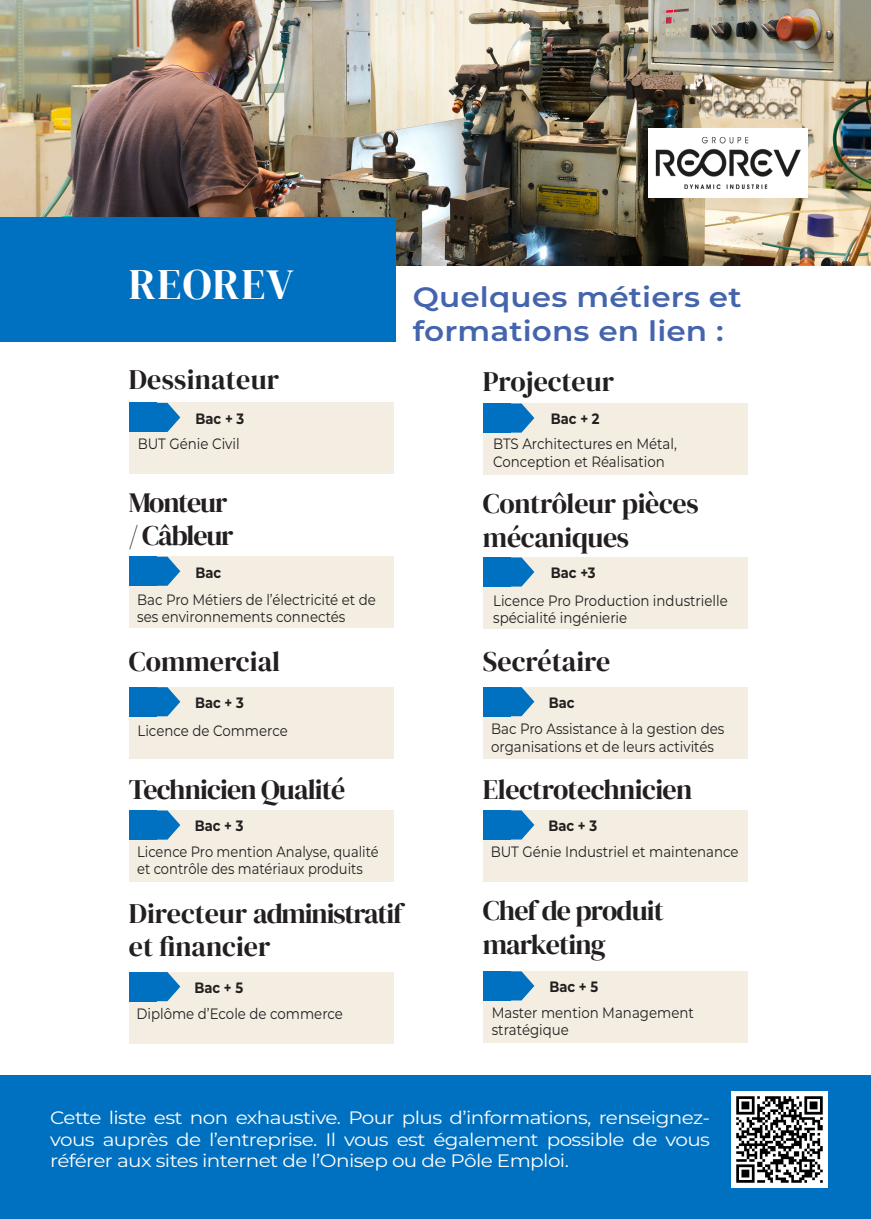
<style>
.page{position:relative;width:871px;height:1219px;background:#fff}
.page>*{position:absolute;margin:0;border:0;box-sizing:border-box;transform-origin:0 0}
.t1{font:43px "DM Serif Display";letter-spacing:.03em;color:#fff}
.t2{font:28px/33.6px "DM Serif Display";letter-spacing:-.02em;color:#231f20}
.t3{font:600 28px/33.6px "Montserrat";letter-spacing:.005em;color:#4464ad;scale:1.11 1}
.t4{font:28px "DM Serif Display";color:#231f20}
.t5{font:28px "DM Serif Display";letter-spacing:-.04em;color:#231f20}
.t6{font:28px "DM Serif Display";letter-spacing:.01em;color:#231f20}
.t7{font:18px/21.6px "Montserrat";letter-spacing:-.03em;color:#fff;text-align:justify;scale:1.11 1}
.t8{font:15px/17px "Montserrat";color:#231f20;scale:.89 1}
.t9{font:15px/17px "Montserrat";color:#231f20;scale:.87 1}
.t10{font:700 15px "Montserrat";letter-spacing:.005em;color:#231f20;scale:.87 1}
</style>
<div class="page">
<img style="left:0;top:0;width:870px;height:265px">
<div style="left:0;top:217px;width:395px;height:125px;background:#0070c0"></div>
<div style="left:129px;top:972px;width:264px;height:71px;background:#f4eee2"></div>
<svg style="left:156px;top:972px;width:24px;height:29px"></svg>
<div style="left:129px;top:972px;width:27px;height:29px;background:#0070c0"></div>
<div style="left:483px;top:971px;width:264px;height:72px;background:#f4eee2"></div>
<svg style="left:510px;top:971px;width:24px;height:29px"></svg>
<div style="left:483px;top:971px;width:27px;height:29px;background:#0070c0"></div>
<div style="left:129px;top:810px;width:264px;height:72px;background:#f4eee2"></div>
<svg style="left:156px;top:810px;width:24px;height:30px"></svg>
<div style="left:129px;top:810px;width:27px;height:30px;background:#0070c0"></div>
<div style="left:483px;top:810px;width:264px;height:72px;background:#f4eee2"></div>
<svg style="left:510px;top:810px;width:24px;height:29px"></svg>
<div style="left:483px;top:810px;width:27px;height:29px;background:#0070c0"></div>
<div style="left:129px;top:687px;width:264px;height:71px;background:#f4eee2"></div>
<svg style="left:156px;top:687px;width:24px;height:29px"></svg>
<div style="left:129px;top:687px;width:27px;height:29px;background:#0070c0"></div>
<div style="left:483px;top:687px;width:264px;height:71px;background:#f4eee2"></div>
<svg style="left:510px;top:687px;width:24px;height:29px"></svg>
<div style="left:483px;top:687px;width:27px;height:29px;background:#0070c0"></div>
<div style="left:129px;top:557px;width:264px;height:71px;background:#f4eee2"></div>
<svg style="left:156px;top:557px;width:24px;height:29px"></svg>
<div style="left:129px;top:557px;width:27px;height:29px;background:#0070c0"></div>
<div style="left:483px;top:557px;width:264px;height:72px;background:#f4eee2"></div>
<svg style="left:510px;top:557px;width:24px;height:30px"></svg>
<div style="left:483px;top:557px;width:27px;height:30px;background:#0070c0"></div>
<div style="left:129px;top:403px;width:264px;height:71px;background:#f4eee2"></div>
<svg style="left:156px;top:403px;width:24px;height:29px"></svg>
<div style="left:129px;top:403px;width:27px;height:29px;background:#0070c0"></div>
<div style="left:483px;top:403px;width:264px;height:72px;background:#f4eee2"></div>
<svg style="left:510px;top:403px;width:24px;height:30px"></svg>
<div style="left:483px;top:403px;width:27px;height:30px;background:#0070c0"></div>
<div style="left:0;top:1075px;width:870px;height:144px;background:#0070c0"></div>
<img style="left:731px;top:1092px;width:96px;height:95px">
<div style="left:648px;top:128px;width:159px;height:70px;background:#fff"></div>
<img style="left:655px;top:137px;width:145px;height:52px">
<p class="t1" style="left:129px;top:259px;width:166px">REOREV</p>
<p class="t3" style="left:412px;top:279px;width:298px">Quelques métiers et formations en lien :</p>
<p class="t6" style="left:129px;top:364px;width:152px">Dessinateur</p>
<p class="t4" style="left:483px;top:365px;width:133px">Projecteur</p>
<p class="t10" style="left:195px;top:408px;width:58px">Bac + 3</p>
<p class="t10" style="left:550px;top:408px;width:58px">Bac + 2</p>
<p class="t8" style="left:138px;top:435px;width:116px">BUT Génie Civil</p>
<p class="t8" style="left:493px;top:435px;width:208px">BTS Architectures en Métal,</p>
<p class="t8" style="left:493px;top:453px;width:194px">Conception et Réalisation</p>
<p class="t5" style="left:129px;top:486px;width:100px">Monteur</p>
<p class="t5" style="left:129px;top:519px;width:106px">/ Câbleur</p>
<p class="t2" style="left:483px;top:487px;width:217px">Contrôleur pièces</p>
<p class="t2" style="left:483px;top:521px;width:148px">mécaniques</p>
<p class="t10" style="left:195px;top:561px;width:31px">Bac</p>
<p class="t10" style="left:550px;top:562px;width:53px">Bac +3</p>
<p class="t8" style="left:137px;top:590px;width:270px">Bac Pro Métiers de l’électricité et de ses environnements connectés</p>
<p class="t8" style="left:493px;top:592px;width:265px">Licence Pro Production industrielle spécialité ingénierie</p>
<p class="t4" style="left:129px;top:646px;width:153px">Commercial</p>
<p class="t4" style="left:483px;top:646px;width:129px">Secrétaire</p>
<p class="t10" style="left:195px;top:692px;width:58px">Bac + 3</p>
<p class="t10" style="left:548px;top:692px;width:31px">Bac</p>
<p class="t8" style="left:137px;top:722px;width:170px">Licence de Commerce</p>
<p class="t8" style="left:491px;top:719px;width:263px;line-height:18px">Bac Pro Assistance à la gestion des organisations et de leurs activités</p>
<p class="t2" style="left:129px;top:773px;width:218px">Technicien Qualité</p>
<p class="t2" style="left:483px;top:773px;width:211px">Electrotechnicien</p>
<p class="t10" style="left:195px;top:815px;width:58px">Bac + 3</p>
<p class="t10" style="left:548px;top:815px;width:58px">Bac + 3</p>
<p class="t9" style="left:137px;top:843px;width:279px">Licence Pro mention Analyse, qualité et contrôle des matériaux produits</p>
<p class="t8" style="left:490px;top:843px;width:280px">BUT Génie Industriel et maintenance</p>
<p class="t2" style="left:129px;top:897px;width:275px">Directeur administratif et financier</p>
<p class="t2" style="left:483px;top:894px;width:182px">Chef de produit</p>
<p class="t2" style="left:483px;top:928px;width:124px">marketing</p>
<p class="t10" style="left:194px;top:977px;width:58px">Bac + 5</p>
<p class="t10" style="left:549px;top:976px;width:58px">Bac + 5</p>
<p class="t8" style="left:136px;top:1004px;width:233px">Diplôme d’Ecole de commerce</p>
<p class="t8" style="left:491px;top:1004px;width:228px">Master mention Management</p>
<p class="t8" style="left:491px;top:1021px;width:88px">stratégique</p>
<p class="t7" style="left:50px;top:1106px;width:596px">Cette liste est non exhaustive. Pour plus d’informations, renseignez&shy;vous auprès de l’entreprise. Il vous est également possible de vous référer aux sites internet de l’Onisep ou de Pôle Emploi.</p>
</div>
